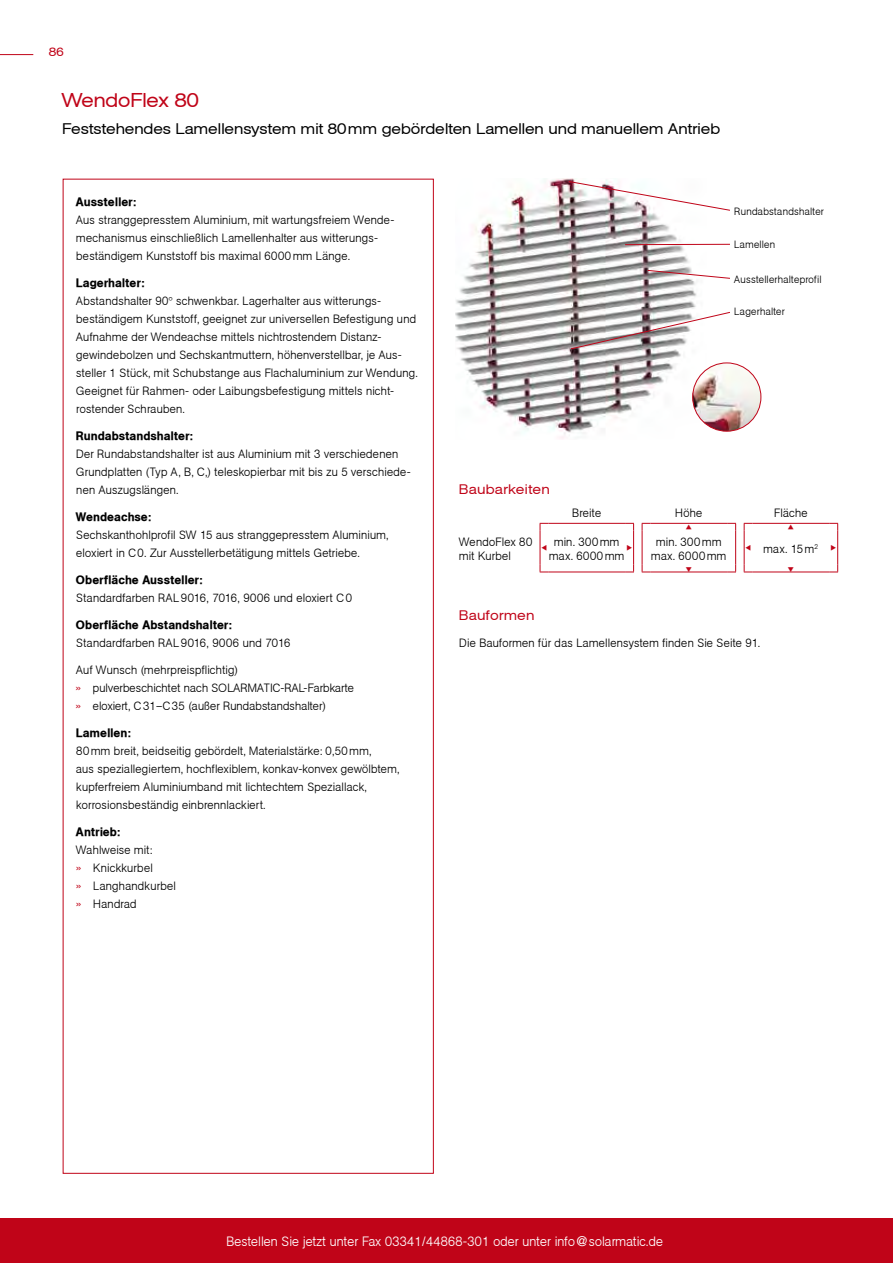
<style>
.page{position:relative;width:893px;height:1263px;background:#fff}
.page>*{position:absolute;margin:0;border:0;box-sizing:border-box;transform-origin:0 0}
.t1{font:19.5px "Agba Extended Normal";color:#c00418}
.t2{font:15px "Agba Extended Normal";letter-spacing:.01em;color:#000}
.t3{font:700 13.5px "Agba Small";color:#fff}
.t4{font:13.5px "Agba Extended Normal";letter-spacing:.03em;color:#c00418}
.t5{font:700 12px/18px "Agba Small";letter-spacing:.01em;color:#000}
.t6{font:12px "Agba Extended Normal";color:#c00418}
.t7{font:700 10.5px "Agba Small";letter-spacing:.015em;color:#000}
.s1{font-family:"Agba Medium Normal";font-weight:400}
.s2{color:#c00418}
</style>
<div class="page">
<hr style="left:0;top:54px;width:33px;height:1px;background:#c00418">
<div style="left:0;top:1219px;width:893px;height:44px;background:#c00418"></div>
<svg style="left:540px;top:523px;width:9px;height:8px"></svg>
<hr style="left:549px;top:523px;width:76px;height:1px;background:#c00418">
<svg style="left:625px;top:523px;width:9px;height:8px"></svg>
<hr style="left:540px;top:531px;width:1px;height:34px;background:#c00418">
<hr style="left:633px;top:531px;width:1px;height:34px;background:#c00418">
<svg style="left:540px;top:565px;width:9px;height:8px"></svg>
<hr style="left:549px;top:572px;width:76px;height:1px;background:#c00418">
<svg style="left:625px;top:565px;width:9px;height:8px"></svg>
<svg style="left:642px;top:523px;width:9px;height:8px"></svg>
<hr style="left:651px;top:523px;width:76px;height:1px;background:#c00418">
<svg style="left:727px;top:523px;width:9px;height:8px"></svg>
<hr style="left:642px;top:531px;width:1px;height:34px;background:#c00418">
<hr style="left:735px;top:531px;width:1px;height:34px;background:#c00418">
<svg style="left:642px;top:565px;width:9px;height:8px"></svg>
<hr style="left:651px;top:572px;width:76px;height:1px;background:#c00418">
<svg style="left:727px;top:565px;width:9px;height:8px"></svg>
<svg style="left:744px;top:523px;width:9px;height:8px"></svg>
<hr style="left:753px;top:523px;width:76px;height:1px;background:#c00418">
<svg style="left:829px;top:523px;width:9px;height:8px"></svg>
<hr style="left:744px;top:531px;width:1px;height:34px;background:#c00418">
<hr style="left:837px;top:531px;width:1px;height:34px;background:#c00418">
<svg style="left:744px;top:565px;width:9px;height:8px"></svg>
<hr style="left:753px;top:572px;width:76px;height:1px;background:#c00418">
<svg style="left:829px;top:565px;width:9px;height:8px"></svg>
<img style="left:455px;top:179px;width:251px;height:260px">
<svg style="left:568px;top:181px;width:162px;height:30px"></svg>
<hr style="left:625px;top:244px;width:105px;height:1px;background:#c00418">
<svg style="left:647px;top:270px;width:83px;height:9px"></svg>
<svg style="left:570px;top:311px;width:160px;height:39px"></svg>
<img style="left:693px;top:363px;width:68px;height:68px;border-radius:34px">
<div style="left:692px;top:363px;width:69px;height:68px;border:1px solid #c00418;border-radius:50%"></div>
<p class="t6" style="left:49px;top:45px;width:16px">86</p>
<p class="t1" style="left:62px;top:89px;width:138px">WendoFlex 80</p>
<p class="t2" style="left:62px;top:120px;width:659px">Feststehendes Lamellensystem mit 80mm gebördelten Lamellen und manuellem Antrieb</p>
<p class="t5" style="left:76px;top:193px;width:319px"><span class="s1">Aussteller:<br></span>Aus stranggepresstem Aluminium, mit wartungsfreiem Wende&shy;mechanismus einschließlich Lamellenhalter aus witterungs&shy;beständigem Kunststoff bis maximal 6000mm Länge.</p>
<p class="t5" style="left:76px;top:274px;width:343px"><span class="s1">Lagerhalter:<br></span>Abstandshalter 90° schwenkbar. Lagerhalter aus witterungs&shy;beständigem Kunststoff, geeignet zur universellen Befestigung und Aufnahme der Wendeachse mittels nichtrostendem Distanz&shy;gewindebolzen und Sechskantmuttern, höhenverstellbar, je Aus&shy;steller 1 Stück, mit Schubstange aus Flachaluminium zur Wendung.<br>Geeignet für Rahmen- oder Laibungsbefestigung mittels nicht&shy;rostender Schrauben.</p>
<p class="t5" style="left:76px;top:427px;width:336px"><span class="s1">Rundabstandshalter:<br></span>Der Rundabstandshalter ist aus Aluminium mit 3 verschiedenen Grundplatten (Typ A, B, C,) teleskopierbar mit bis zu 5 verschiede&shy;nen Auszugslängen.</p>
<p class="t5" style="left:76px;top:508px;width:314px"><span class="s1">Wendeachse:<br></span>Sechskanthohlprofil SW 15 aus stranggepresstem Aluminium, eloxiert in C0. Zur Ausstellerbetätigung mittels Getriebe.</p>
<p class="t5" style="left:76px;top:571px;width:277px"><span class="s1">Oberfläche Aussteller:<br></span>Standardfarben RAL9016, 7016, 9006 und eloxiert C0</p>
<p class="t5" style="left:76px;top:616px;width:216px"><span class="s1">Oberfläche Abstandshalter:<br></span>Standardfarben RAL9016, 9006 und 7016</p>
<p class="t5" style="left:76px;top:661px;width:280px">Auf Wunsch (mehrpreispflichtig)<br><span class="s2">»</span> pulverbeschichtet nach SOLARMATIC-RAL-Farbkarte <span class="s2">»</span> eloxiert, C 31–C 35 (außer Rundabstandshalter)</p>
<p class="t5" style="left:76px;top:724px;width:325px"><span class="s1">Lamellen:<br></span>80mm breit, beidseitig gebördelt, Materialstärke: 0,50mm,<br>aus speziallegiertem, hochflexiblem, konkav-konvex gewölbtem, kupferfreiem Aluminiumband mit lichtechtem Speziallack, korrosionsbeständig einbrennlackiert.</p>
<p class="t5" style="left:76px;top:823px;width:101px"><span class="s1">Antrieb:<br></span>Wahlweise mit:<br><span class="s2">»</span> Knickkurbel<br><span class="s2">»</span> Langhandkurbel <span class="s2">»</span> Handrad</p>
<p class="t7" style="left:734px;top:205px;width:91px">Rundabstandshalter</p>
<p class="t7" style="left:734px;top:239px;width:43px">Lamellen</p>
<p class="t7" style="left:734px;top:273px;width:89px">Ausstellerhalteprofil</p>
<p class="t7" style="left:734px;top:305px;width:52px">Lagerhalter</p>
<p class="t4" style="left:459px;top:482px;width:92px">Baubarkeiten</p>
<p class="t5" style="left:572px;top:504px;width:31px">Breite</p>
<p class="t5" style="left:675px;top:504px;width:29px">Höhe</p>
<p class="t5" style="left:774px;top:504px;width:35px">Fläche</p>
<p class="t5" style="left:459px;top:534px;width:75px;line-height:14.4px">WendoFlex 80 mit Kurbel</p>
<p class="t5" style="left:549px;top:534px;width:77px;line-height:14.4px;text-align:center">min. 300mm max. 6000mm</p>
<p class="t5" style="left:651px;top:534px;width:77px;line-height:14.4px;text-align:center">min. 300mm max. 6000mm</p>
<p class="t5" style="left:763px;top:540px;width:56px">max. 15m<sup>2</sup></p>
<p class="t4" style="left:459px;top:608px;width:77px">Bauformen</p>
<p class="t5" style="left:459px;top:634px;width:302px">Die Bauformen für das Lamellensystem finden Sie Seite 91.</p>
<p class="t3" style="left:227px;top:1233px;width:438px">Bestellen Sie jetzt unter Fax 03341/44868-301 oder unter info@solarmatic.de</p>
</div>
